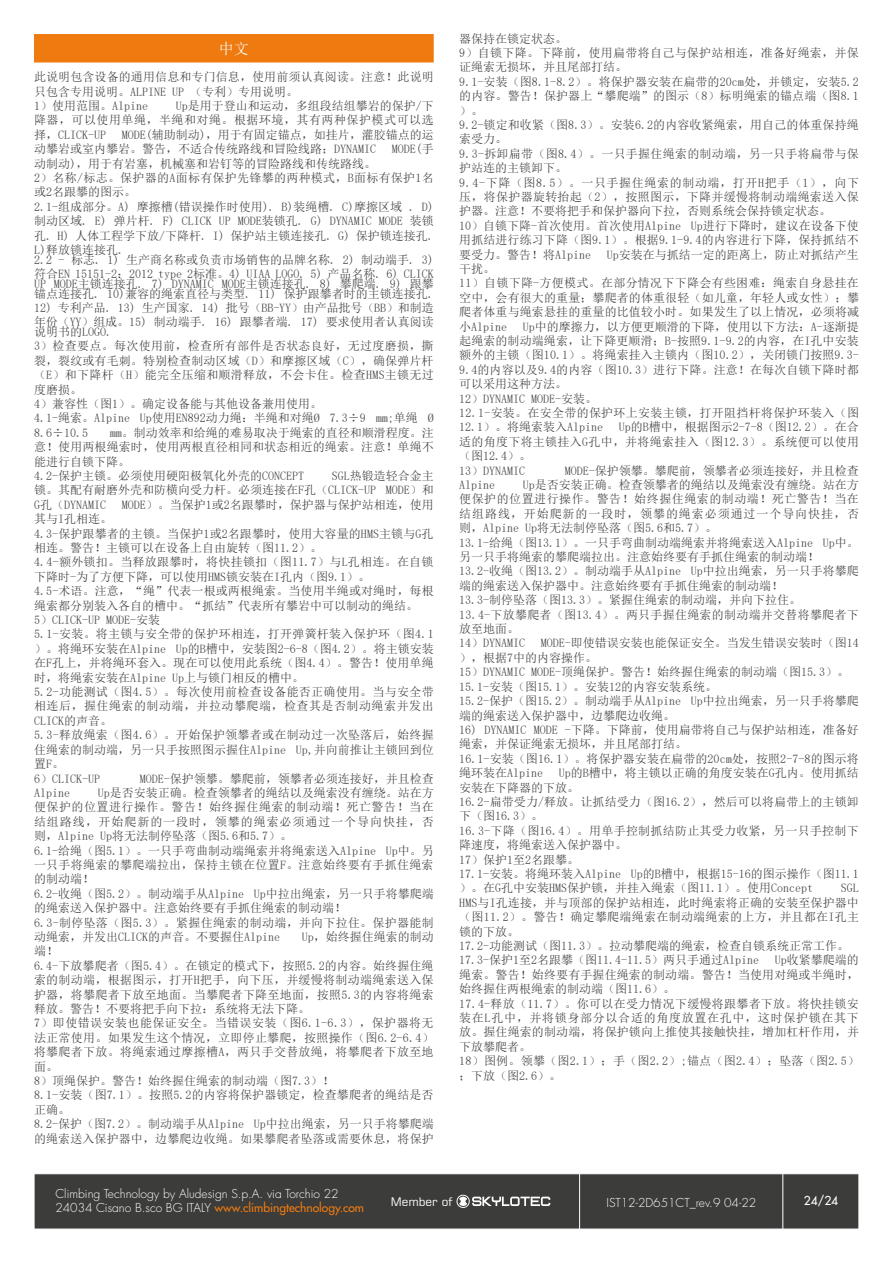
<style>
.page{position:relative;width:893px;height:1263px;background:#fff}
.page>*{position:absolute;margin:0;border:0;box-sizing:border-box;transform-origin:0 0}
.t1{font:15px "Sim Sun";color:#fff}
.t2{font:12px/14.4px "Sim Sun";color:#3c3c3b}
.t3{font:300 12px/14.4px "Futura LTW1 G";color:#fff}
.t4{font:12px/14.4px "Sim Sun";letter-spacing:.025em;color:#3c3c3b}
.t5{font:500 12px "Futura LTW1 G";color:#fff}
.t6{font:11.7px "Square 721 BT";color:#fff}
.s1{font-weight:500;color:#ef7b10}
</style>
<div class="page">
<div style="left:35px;top:1174px;width:824px;height:55px;background:#3c3c3b"></div>
<hr style="left:579px;top:1174px;width:1px;height:55px;background:#fff">
<hr style="left:782px;top:1174px;width:1px;height:55px;background:#fff">
<svg style="left:456px;top:1194px;width:94px;height:15px"></svg>
<div style="left:34px;top:34px;width:400px;height:29px;background:#ef7b10"></div>
<p class="t1" style="left:219px;top:41px;width:31px">中文</p>
<p class="t2" style="left:34px;top:70px;width:401px">此说明包含设备的通用信息和专门信息，使用前须认真阅读。注意！此说明只包含专用说明。ALPINE UP （专利）专用说明。<br>1）使用范围。Alpine</p>
<p class="t2" style="left:34px;top:98px;width:401px;text-align:justify;text-indent:142px">Up是用于登山和运动，多组段结组攀岩的保护/下降器，可以使用单绳，半绳和对绳。根据环境，其有两种保护模式可以选择，CLICK-UP</p>
<p class="t2" style="left:34px;top:127px;width:401px;text-indent:88px">MODE(辅助制动)，用于有固定锚点，如挂片，灌胶锚点的运动攀岩或室内攀岩。警告，不适合传统路线和冒险线路；DYNAMIC</p>
<p class="t2" style="left:392px;top:142px;width:43px">MODE(手</p>
<p class="t2" style="left:34px;top:156px;width:401px">动制动)，用于有岩塞，机械塞和岩钉等的冒险路线和传统路线。<br>2）名称/标志。保护器的A面标有保护先锋攀的两种模式，B面标有保护1名或2名跟攀的图示。<br>2.1-组成部分。A) 摩擦槽(错误操作时使用). B)装绳槽. C)摩擦区域 . D)制动区域. E) 弹片杆. F) CLICK UP MODE装锁孔. G) DYNAMIC MODE 装锁孔. H) 人体工程学下放/下降杆. I) 保护站主锁连接孔. G) 保护锁连接孔.<br>L)释放锁连接孔.</p>
<p class="t2" style="left:34px;top:252px;width:401px">2.2 - 标志. 1) 生产商名称或负责市场销售的品牌名称. 2) 制动端手. 3)符合EN 15151-2：2012 type 2标准。4) UIAA LOGO. 5) 产品名称. 6) CLICK</p>
<p class="t2" style="left:34px;top:279px;width:401px;line-height:9.8px">UP MODE主锁连接孔. 7) DYNAMIC MODE主锁连接孔. 8) 攀爬端. 9) 跟攀锚点连接孔. 10)兼容的绳索直径与类型. 11) 保护跟攀者时的主锁连接孔.</p>
<p class="t2" style="left:34px;top:300px;width:401px">12) 专利产品. 13) 生产国家. 14) 批号（BB-YY）由产品批号（BB）和制造年份（YY）组成。15) 制动端手. 16) 跟攀者端. 17) 要求使用者认真阅读</p>
<p class="t2" style="left:34px;top:324px;width:401px">说明书的LOGO.<br>3）检查要点。每次使用前，检查所有部件是否状态良好，无过度磨损，撕裂，裂纹或有毛刺。特别检查制动区域（D）和摩擦区域（C），确保弹片杆（E）和下降杆（H）能完全压缩和顺滑释放，不会卡住。检查HMS主锁无过度磨损。<br>4）兼容性（图1）。确定设备能与其他设备兼用使用。<br>4.1-绳索。Alpine Up使用EN892动力绳：半绳和对绳Ø 7.3÷9 mm;单绳 Ø<br>8.6÷10.5</p>
<p class="t2" style="left:34px;top:425px;width:401px;text-indent:76px">mm。制动效率和给绳的难易取决于绳索的直径和顺滑程度。注意！使用两根绳索时，使用两根直径相同和状态相近的绳索。注意！单绳不能进行自锁下降。<br>4.2-保护主锁。必须使用硬阳极氧化外壳的CONCEPT</p>
<p class="t2" style="left:34px;top:468px;width:401px;text-align:justify;text-indent:298px">SGL热锻造轻合金主锁。其配有耐磨外壳和防横向受力杆。必须连接在F孔（CLICK-UP MODE）和G孔（DYNAMIC</p>
<p class="t2" style="left:122px;top:497px;width:313px">MODE）。当保护1或2名跟攀时，保护器与保护站相连，使用</p>
<p class="t2" style="left:34px;top:512px;width:401px">其与I孔相连。<br>4.3-保护跟攀者的主锁。当保护1或2名跟攀时，使用大容量的HMS主锁与G孔相连。警告！主锁可以在设备上自由旋转（图11.2）。<br>4.4-额外锁扣。当释放跟攀时，将快挂锁扣（图11.7）与L孔相连。在自锁下降时-为了方便下降，可以使用HMS锁安装在I孔内（图9.1）。<br>4.5-术语。注意，“绳”代表一根或两根绳索。当使用半绳或对绳时，每根绳索都分别装入各自的槽中。“抓结”代表所有攀岩中可以制动的绳结。<br>5）CLICK-UP MODE-安装<br>5.1-安装。将主锁与安全带的保护环相连，打开弹簧杆装入保护环（图4.1）。将绳环安装在Alpine Up的B槽中，安装图2-6-8（图4.2）。将主锁安装在F孔上，并将绳环套入。现在可以使用此系统（图4.4）。警告！使用单绳时，将绳索安装在Alpine Up上与锁门相反的槽中。<br>5.2-功能测试（图4.5）。每次使用前检查设备能否正确使用。当与安全带相连后，握住绳索的制动端，并拉动攀爬端，检查其是否制动绳索并发出<br>CLICK的声音。<br>5.3-释放绳索（图4.6）。开始保护领攀者或在制动过一次坠落后，始终握住绳索的制动端，另一只手按照图示握住Alpine Up,并向前推让主锁回到位置F。<br>6）CLICK-UP</p>
<p class="t2" style="left:140px;top:771px;width:295px">MODE-保护领攀。攀爬前，领攀者必须连接好，并且检查</p>
<p class="t2" style="left:34px;top:785px;width:401px;text-indent:64px">Up是否安装正确。检查领攀者的绳结以及绳索没有缠绕。站在方便保护的位置进行操作。警告！始终握住绳索的制动端！死亡警告！当在结组路线，开始爬新的一段时，领攀的绳索必须通过一个导向快挂，否则，Alpine Up将无法制停坠落（图5.6和5.7）。<br>6.1-给绳（图5.1）。一只手弯曲制动端绳索并将绳索送入Alpine Up中。另一只手将绳索的攀爬端拉出，保持主锁在位置F。注意始终要有手抓住绳索的制动端！<br>6.2-收绳（图5.2）。制动端手从Alpine Up中拉出绳索，另一只手将攀爬端的绳索送入保护器中。注意始终要有手抓住绳索的制动端！<br>6.3-制停坠落（图5.3）。紧握住绳索的制动端，并向下拉住。保护器能制动绳索，并发出CLICK的声音。不要握住Alpine</p>
<p class="t2" style="left:34px;top:785px;width:37px">Alpine</p>
<p class="t2" style="left:302px;top:929px;width:133px">Up，始终握住绳索的制动</p>
<p class="t2" style="left:34px;top:944px;width:401px">端！<br>6.4-下放攀爬者（图5.4）。在锁定的模式下，按照5.2的内容。始终握住绳索的制动端，根据图示，打开H把手，向下压，并缓慢将制动端绳索送入保护器，将攀爬者下放至地面。当攀爬者下降至地面，按照5.3的内容将绳索释放。警告！不要将把手向下拉：系统将无法下降。<br>7）即使错误安装也能保证安全。当错误安装（图6.1-6.3），保护器将无法正常使用。如果发生这个情况，立即停止攀爬，按照操作（图6.2-6.4）将攀爬者下放。将绳索通过摩擦槽A，两只手交替放绳，将攀爬者下放至地面。<br>8）顶绳保护。警告！始终握住绳索的制动端（图7.3）！<br>8.1-安装（图7.1）。按照5.2的内容将保护器锁定，检查攀爬者的绳结是否正确。<br>8.2-保护（图7.2）。制动端手从Alpine Up中拉出绳索，另一只手将攀爬端的绳索送入保护器中，边攀爬边收绳。如果攀爬者坠落或需要休息，将保护</p>
<p class="t2" style="left:459px;top:31px;width:401px">器保持在锁定状态。<br>9）自锁下降。下降前，使用扁带将自己与保护站相连，准备好绳索，并保证绳索无损坏，并且尾部打结。<br>9.1-安装（图8.1-8.2）。将保护器安装在扁带的20cm处，并锁定，安装5.2的内容。警告！保护器上“攀爬端”的图示（8）标明绳索的锚点端（图8.1）。<br>9.2-锁定和收紧（图8.3）。安装6.2的内容收紧绳索，用自己的体重保持绳索受力。<br>9.3-拆卸扁带（图8.4）。一只手握住绳索的制动端，另一只手将扁带与保护站连的主锁卸下。<br>9.4-下降（图8.5）。一只手握住绳索的制动端，打开H把手（1），向下压，将保护器旋转抬起（2），按照图示，下降并缓慢将制动端绳索送入保护器。注意！不要将把手和保护器向下拉，否则系统会保持锁定状态。<br>10）自锁下降-首次使用。首次使用Alpine Up进行下降时，建议在设备下使用抓结进行练习下降（图9.1）。根据9.1-9.4的内容进行下降，保持抓结不要受力。警告！将Alpine</p>
<p class="t2" style="left:607px;top:247px;width:253px">Up安装在与抓结一定的距离上，防止对抓结产生</p>
<p class="t2" style="left:459px;top:262px;width:401px">干扰。<br>11）自锁下降-方便模式。在部分情况下下降会有些困难：绳索自身悬挂在空中，会有很大的重量；攀爬者的体重很轻（如儿童，年轻人或女性）；攀爬者体重与绳索悬挂的重量的比值较小时。如果发生了以上情况，必须将减小Alpine</p>
<p class="t2" style="left:459px;top:319px;width:401px;text-indent:64px">Up中的摩擦力，以方便更顺滑的下降，使用以下方法：A-逐渐提起绳索的制动端绳索，让下降更顺滑；B-按照9.1-9.2的内容，在I孔中安装额外的主锁（图10.1）。将绳索挂入主锁内（图10.2），关闭锁门按照9.3- 9.4的内容以及9.4的内容（图10.3）进行下降。注意！在每次自锁下降时都可以采用这种方法。<br>12）DYNAMIC MODE-安装。<br>12.1-安装。在安全带的保护环上安装主锁，打开阻挡杆将保护环装入（图12.1）。将绳索装入Alpine</p>
<p class="t4" style="left:459px;top:420px;width:401px;text-indent:160px">Up的B槽中，根据图示2-7-8（图12.2）。在合适的角度下将主锁挂入G孔中，并将绳索挂入（图12.3）。系统便可以使用（图12.4）。<br>13）DYNAMIC</p>
<p class="t2" style="left:565px;top:463px;width:295px">MODE-保护领攀。攀爬前，领攀者必须连接好，并且检查</p>
<p class="t2" style="left:459px;top:478px;width:401px;text-indent:64px">Up是否安装正确。检查领攀者的绳结以及绳索没有缠绕。站在方便保护的位置进行操作。警告！始终握住绳索的制动端！死亡警告！当在结组路线，开始爬新的一段时，领攀的绳索必须通过一个导向快挂，否则，Alpine Up将无法制停坠落（图5.6和5.7）。<br>13.1-给绳（图13.1）。一只手弯曲制动端绳索并将绳索送入Alpine Up中。另一只手将绳索的攀爬端拉出。注意始终要有手抓住绳索的制动端！<br>13.2-收绳（图13.2）。制动端手从Alpine Up中拉出绳索，另一只手将攀爬端的绳索送入保护器中。注意始终要有手抓住绳索的制动端！<br>13.3-制停坠落（图13.3）。紧握住绳索的制动端，并向下拉住。<br>13.4-下放攀爬者（图13.4）。两只手握住绳索的制动端并交替将攀爬者下放至地面。<br>14）DYNAMIC</p>
<p class="t2" style="left:459px;top:478px;width:37px">Alpine</p>
<p class="t2" style="left:459px;top:636px;width:401px;text-indent:82px">MODE-即使错误安装也能保证安全。当发生错误安装时（图14），根据7中的内容操作。<br>15）DYNAMIC MODE-顶绳保护。警告！始终握住绳索的制动端（图15.3）。15.1-安装（图15.1）。安装12的内容安装系统。<br>15.2-保护（图15.2）。制动端手从Alpine Up中拉出绳索，另一只手将攀爬端的绳索送入保护器中，边攀爬边收绳。</p>
<p class="t2" style="left:459px;top:722px;width:401px">16) DYNAMIC MODE -下降。下降前，使用扁带将自己与保护站相连，准备好绳索，并保证绳索无损坏，并且尾部打结。<br>16.1-安装（图16.1）。将保护器安装在扁带的20cm处，按照2-7-8的图示将绳环装在Alpine</p>
<p class="t2" style="left:459px;top:766px;width:401px;text-indent:100px">Up的B槽中，将主锁以正确的角度安装在G孔内。使用抓结安装在下降器的下放。<br>16.2-扁带受力/释放。让抓结受力（图16.2），然后可以将扁带上的主锁卸下（图16.3）。<br>16.3-下降（图16.4）。用单手控制抓结防止其受力收紧，另一只手控制下降速度，将绳索送入保护器中。<br>17）保护1至2名跟攀。<br>17.1-安装。将绳环装入Alpine Up的B槽中，根据15-16的图示操作（图11.1）。在G孔中安装HMS保护锁，并挂入绳索（图11.1）。使用Concept</p>
<p class="t2" style="left:459px;top:881px;width:401px;text-indent:382px">SGL<br>HMS与I孔连接，并与顶部的保护站相连，此时绳索将正确的安装至保护器中（图11.2）。警告！确定攀爬端绳索在制动端绳索的上方，并且都在I孔主锁的下放。<br>17.2-功能测试（图11.3）。拉动攀爬端的绳索，检查自锁系统正常工作。<br>17.3-保护1至2名跟攀（图11.4-11.5）两只手通过Alpine</p>
<p class="t2" style="left:459px;top:953px;width:401px;text-indent:316px">Up收紧攀爬端的绳索。警告！始终要有手握住绳索的制动端。警告！当使用对绳或半绳时，始终握住两根绳索的制动端（图11.6）。<br>17.4-释放（11.7）。你可以在受力情况下缓慢将跟攀者下放。将快挂锁安装在L孔中，并将锁身部分以合适的角度放置在孔中，这时保护锁在其下放。握住绳索的制动端，将保护锁向上推使其接触快挂，增加杠杆作用，并下放攀爬者。<br>18）图例。领攀（图2.1）；手（图2.2）;锚点（图2.4）；坠落（图2.5）；下放（图2.6）。</p>
<p class="t3" style="left:55px;top:1185px;width:310px">Climbing Technology by Aludesign S.p.A. via Torchio 22<br>24034 Cisano B.sco BG ITALY <span class="s1">www.climbingtechnology.com</span></p>
<p class="t6" style="left:391px;top:1194px;width:63px">Member of</p>
<p class="t3" style="left:607px;top:1194px;width:151px">IST12-2D651CT_rev.9 04-22</p>
<p class="t5" style="left:804px;top:1191px;width:36px">24/24</p>
</div>
